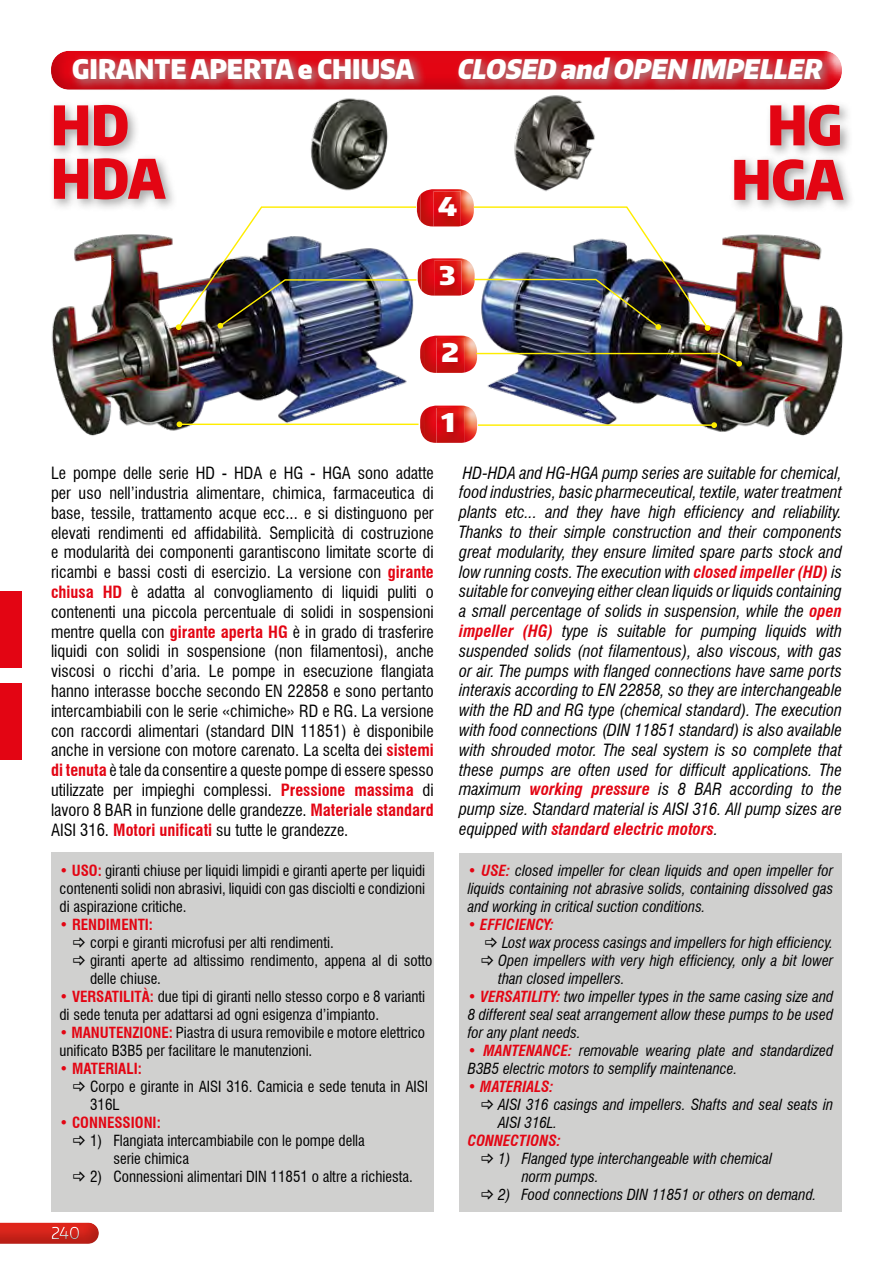
<style>
.page{position:relative;width:893px;height:1263px;background:#fff}
.page>*{position:absolute;margin:0;border:0;box-sizing:border-box;transform-origin:0 0}
.t1{font:900 54px "Encode Sans Condensed";color:#e30513}
.t2{font:italic 900 27px "Encode Sans Condensed";color:#fff}
.t3{font:900 27px "Encode Sans Condensed";color:#fff}
.t4{font:900 25.8px "Encode Sans Condensed";color:#fff;scale:1.19 1}
.t5{font:condensed 16.5px/19.8px "Swiss 721 BT";color:#000;text-align:justify}
.t6{font:italic condensed 16.5px/19.8px "Swiss 721 BT";color:#000;text-align:justify}
.t7{font:16.5px "Encode Sans";color:#fff}
.t8{font:italic condensed 15px/18px "Swiss 721 BT";color:#000;text-align:justify}
.t9{font:condensed 15px/18px "Swiss 721 BT";color:#000}
.t10{font:700 condensed 15px "Swiss 721 BT";color:#e30513}
.t11{font:italic 700 condensed 15px "Swiss 721 BT";color:#e30513}
.s1{font-weight:700;color:#e30513}
</style>
<div class="page">
<div style="left:0;top:1218px;width:110px;height:27px;background:#000;opacity:.96"></div>
<div style="left:41px;top:1219px;width:46px;height:26px;background:#fff;opacity:.75"></div>
<div style="left:43px;top:1221px;width:47px;height:25px;background:#000;opacity:.75"></div>
<div style="left:0;top:591px;width:21px;height:77px;background:#e30513"></div>
<div style="left:0;top:683px;width:21px;height:77px;background:#e30513"></div>
<div style="left:40px;top:42px;width:803px;height:49px;background:#454643;opacity:.96"></div>
<div style="left:49px;top:100px;width:92px;height:59px;background:#9d9c9c;opacity:.9"></div>
<div style="left:68px;top:53px;width:359px;height:39px;background:#9d9c9c;opacity:.9"></div>
<div style="left:454px;top:52px;width:381px;height:40px;background:#9d9c9c;opacity:.9"></div>
<div style="left:765px;top:100px;width:88px;height:59px;background:#9d9c9c;opacity:.9"></div>
<img style="left:514px;top:95px;width:81px;height:97px">
<img style="left:300px;top:91px;width:98px;height:100px">
<div style="left:49px;top:154px;width:129px;height:59px;background:#9d9c9c;opacity:.9"></div>
<div style="left:729px;top:154px;width:127px;height:60px;background:#9d9c9c;opacity:.9"></div>
<div style="left:51px;top:852px;width:383px;height:360px;background:#d0d0cf"></div>
<div style="left:459px;top:853px;width:383px;height:359px;background:#d0d0cf"></div>
<img style="left:477px;top:234px;width:366px;height:202px">
<img style="left:51px;top:234px;width:373px;height:202px">
<img style="left:420px;top:410px;width:4px;height:28px">
<img style="left:424px;top:406px;width:53px;height:37px">
<img style="left:437px;top:408px;width:27px;height:35px">
<img style="left:417px;top:194px;width:4px;height:27px">
<img style="left:421px;top:189px;width:53px;height:37px">
<img style="left:433px;top:192px;width:28px;height:34px">
<img style="left:418px;top:263px;width:4px;height:28px">
<img style="left:422px;top:258px;width:50px;height:38px">
<img style="left:434px;top:261px;width:28px;height:35px">
<img style="left:420px;top:341px;width:4px;height:27px">
<img style="left:424px;top:336px;width:53px;height:37px">
<img style="left:437px;top:338px;width:27px;height:35px">
<img style="left:472px;top:206px;width:238px;height:125px">
<img style="left:475px;top:352px;width:267px;height:15px">
<hr style="left:478px;top:424px;width:236px;height:2px;background:#ffed00">
<svg style="left:711px;top:422px;width:6px;height:6px"></svg>
<hr style="left:179px;top:424px;width:240px;height:1px;background:#ffed00">
<svg style="left:177px;top:421px;width:5px;height:6px"></svg>
<img style="left:176px;top:206px;width:242px;height:124px">
<h2 class="t3" style="left:72px;top:51px;width:343px">GIRANTE APERTA e CHIUSA</h2>
<h2 class="t2" style="left:456px;top:51px;width:372px">CLOSED and OPEN IMPELLER</h2>
<h1 class="t1" style="left:767px;top:90px;width:76px">HG</h1>
<h1 class="t1" style="left:51px;top:143px;width:116px">HDA</h1>
<h1 class="t1" style="left:731px;top:144px;width:113px">HGA</h1>
<h1 class="t1" style="left:51px;top:90px;width:80px">HD</h1>
<h3 class="t4" style="left:438px;top:189px;width:18px">4</h3>
<h3 class="t4" style="left:439px;top:258px;width:15px">3</h3>
<h3 class="t4" style="left:441px;top:336px;width:16px">2</h3>
<h3 class="t4" style="left:441px;top:406px;width:13px">1</h3>
<p class="t5" style="left:51px;top:463px;width:384px">Le pompe delle serie HD - HDA e HG - HGA sono adatte per uso nell’industria alimentare, chimica, farmaceutica di base, tessile, trattamento acque ecc... e si distinguono per elevati rendimenti ed affidabilità. Semplicità di costruzione e modularità dei componenti garantiscono limitate scorte di ricambi e bassi costi di esercizio. La versione con <span class="s1">girante chiusa HD</span> è adatta al convogliamento di liquidi puliti o contenenti una piccola percentuale di solidi in sospensioni mentre quella con <span class="s1">girante aperta HG</span> è in grado di trasferire liquidi con solidi in sospensione (non filamentosi), anche viscosi o ricchi d’aria. Le pompe in esecuzione flangiata hanno interasse bocche secondo EN 22858 e sono pertanto intercambiabili con le serie «chimiche» RD e RG. La versione con raccordi alimentari (standard DIN 11851) è disponibile anche in versione con motore carenato. La scelta dei <span class="s1">sistemi di tenuta</span> è tale da consentire a queste pompe di essere spesso utilizzate per impieghi complessi. <span class="s1">Pressione massima</span> di lavoro 8 BAR in funzione delle grandezze. <span class="s1">Materiale standard </span>AISI 316. <span class="s1">Motori unificati</span> su tutte le grandezze.</p>
<p class="t6" style="left:459px;top:463px;width:384px">HD-HDA and HG-HGA pump series are suitable for chemical, food industries, basic pharmeceutical, textile, water treatment plants etc... and they have high efficiency and reliability.<br>Thanks to their simple construction and their components great modularity, they ensure limited spare parts stock and low running costs. The execution with <span class="s1">closed impeller (HD)</span> is suitable for conveying either clean liquids or liquids containing a small percentage of solids in suspension, while the <span class="s1">open impeller (HG)</span> type is suitable for pumping liquids with suspended solids (not filamentous), also viscous, with gas or air. The pumps with flanged connections have same ports interaxis according to EN 22858, so they are interchangeable with the RD and RG type (chemical standard). The execution with food connections (DIN 11851 standard) is also available with shrouded motor. The seal system is so complete that these pumps are often used for difficult applications. The maximum <span class="s1">working pressure</span> is 8 BAR according to the pump size. Standard material is AISI 316. All pump sizes are equipped with <span class="s1">standard electric motors</span>.</p>
<p class="t9" style="left:60px;top:862px;width:367px;text-align:justify"><span class="s1">• USO:</span> giranti chiuse per liquidi limpidi e giranti aperte per liquidi contenenti solidi non abrasivi, liquidi con gas disciolti e condizioni di aspirazione critiche.</p>
<p class="t10" style="left:60px;top:916px;width:95px">• RENDIMENTI:</p>
<p class="t9" style="left:90px;top:934px;width:344px">corpi e giranti microfusi per alti rendimenti.<br>giranti aperte ad altissimo rendimento, appena al di sotto delle chiuse.</p>
<p class="t9" style="left:60px;top:988px;width:367px"><span class="s1">• VERSATILITÀ:</span> due tipi di giranti nello stesso corpo e 8 varianti di sede tenuta per adattarsi ad ogni esigenza d’impianto.</p>
<p class="t9" style="left:60px;top:1024px;width:367px"><span class="s1">• MANUTENZIONE:</span> Piastra di usura removibile e motore elettrico unificato B3B5 per facilitare le manutenzioni.</p>
<p class="t10" style="left:60px;top:1060px;width:84px">• MATERIALI:</p>
<p class="t9" style="left:90px;top:1078px;width:340px">Corpo e girante in AISI 316. Camicia e sede tenuta in AISI<br>316L</p>
<p class="t10" style="left:59px;top:1114px;width:103px">• CONNESSIONI:</p>
<p class="t9" style="left:113px;top:1132px;width:253px;text-indent:-23px">1) Flangiata intercambiabile con le pompe della serie chimica</p>
<p class="t9" style="left:90px;top:1168px;width:324px">2) Connessioni alimentari DIN 11851 o altre a richiesta.</p>
<p class="t8" style="left:468px;top:862px;width:367px"><span class="s1">• USE:</span> closed impeller for clean liquids and open impeller for liquids containing not abrasive solids, containing dissolved gas and working in critical suction conditions.</p>
<p class="t11" style="left:468px;top:916px;width:88px">• EFFICIENCY:</p>
<p class="t8" style="left:498px;top:934px;width:337px">Lost wax process casings and impellers for high efficiency.<br>Open impellers with very high efficiency, only a bit lower than closed impellers.</p>
<p class="t8" style="left:468px;top:988px;width:367px"><span class="s1">• VERSATILITY:</span> two impeller types in the same casing size and 8 different seal seat arrangement allow these pumps to be used for any plant needs.</p>
<p class="t8" style="left:468px;top:1042px;width:367px"><span class="s1">• MANTENANCE:</span> removable wearing plate and standardized<br>B3B5 electric motors to semplify maintenance.</p>
<p class="t11" style="left:468px;top:1078px;width:88px">• MATERIALS:</p>
<p class="t8" style="left:498px;top:1096px;width:337px">AISI 316 casings and impellers. Shafts and seal seats in<br>AISI 316L.</p>
<p class="t11" style="left:468px;top:1132px;width:95px">CONNECTIONS:</p>
<p class="t8" style="left:522px;top:1150px;width:252px;text-indent:-23px">1) Flanged type interchangeable with chemical norm pumps.</p>
<p class="t8" style="left:498px;top:1186px;width:320px">2) Food connections DIN 11851 or others on demand.</p>
<p class="t7" style="left:51px;top:1222px;width:31px">240</p>
</div>
